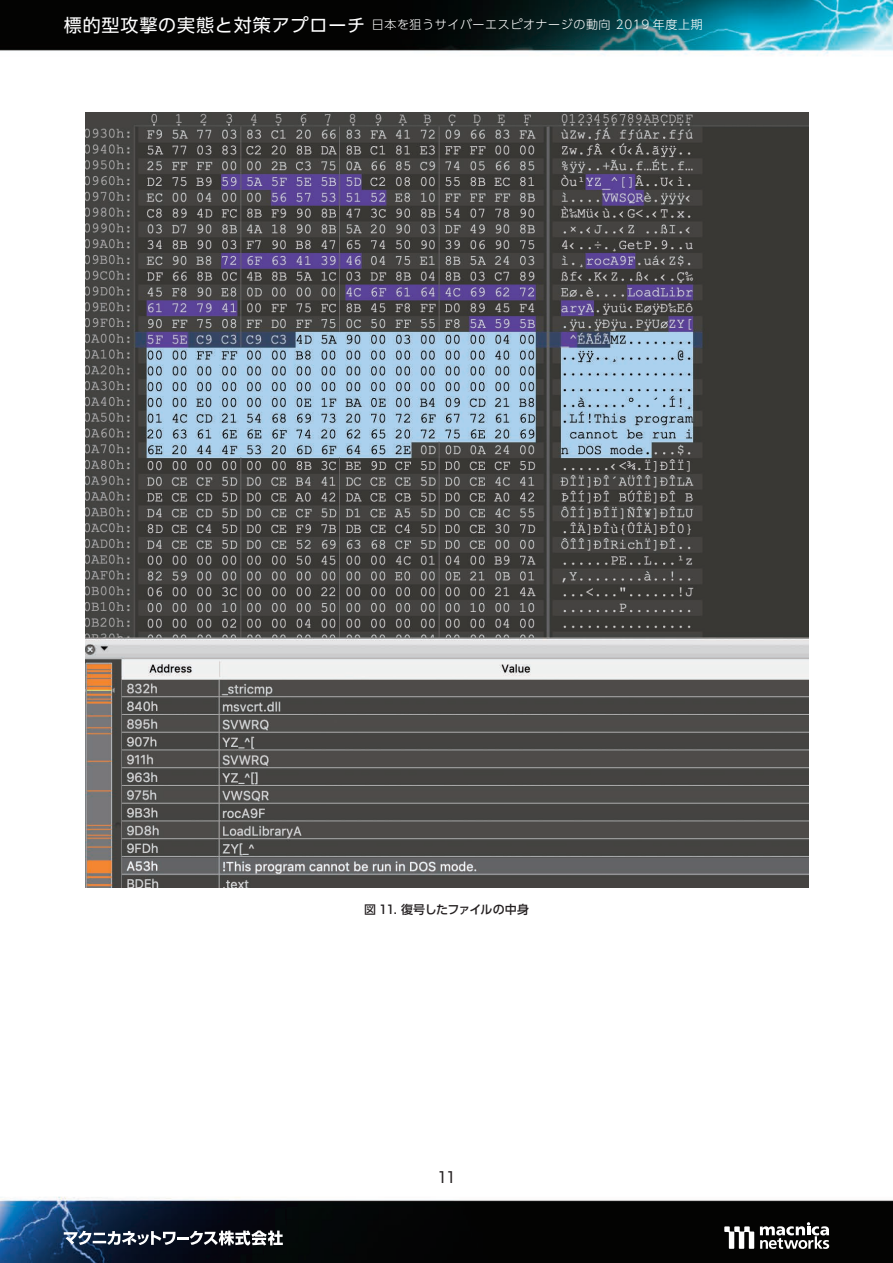
<style>
.page{position:relative;width:893px;height:1263px;background:#fff}
.page>*{position:absolute;margin:0;border:0;box-sizing:border-box;transform-origin:0 0}
.t1{font:15px "Shin Go Pro";color:#231f20}
.t2{font:300 12px "UD Shin Go Pro";letter-spacing:.05em;color:#fff}
.t3{font:500 12px "UD Shin Go Pro";letter-spacing:-.045em;color:#231f20}
.s1{font-weight:400;font-size:18px}
.s2{font-family:"Shin Go Pro"}
</style>
<div class="page">
<img style="left:0;top:0;width:893px;height:1263px">
<svg style="left:724px;top:1226px;width:30px;height:23px"></svg>
<svg style="left:760px;top:1222px;width:69px;height:27px"></svg>
<svg style="left:64px;top:1230px;width:219px;height:15px"></svg>
<img style="left:85px;top:113px;width:723px;height:775px">
<p class="t2" style="left:64px;top:15px;width:640px"><span class="s1">標的型攻撃の実態と対策アプローチ</span>日本を狙うサイバーエスピオナージの動向 2019 年度上期</p>
<p class="t3" style="left:364px;top:900px;width:166px">図 <span class="s2">11.</span> 復号したファイルの中身</p>
<p class="t1" style="left:436px;top:1165px;width:22px">11</p>
</div>
